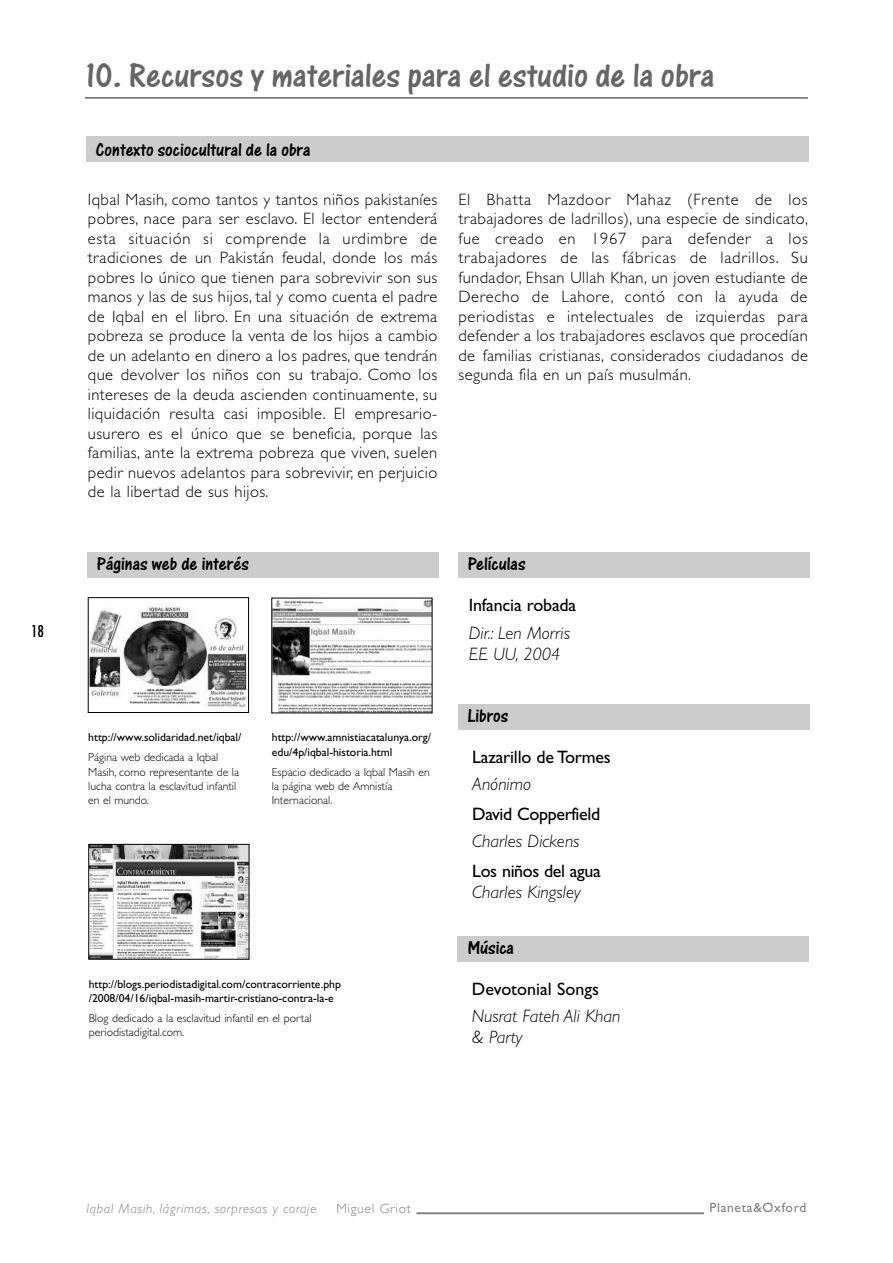
<style>
.page{position:relative;width:893px;height:1263px;background:#fff}
.page>*{position:absolute;margin:0;border:0;box-sizing:border-box;transform-origin:0 0}
.t1{font:36px "One Stroke Script Plain";color:#666}
.t2{font:19.5px "One Stroke Script Plain";color:#000}
.t3{font:italic 300 18px/21px "Gill Sans";color:#000}
.t4{font:18px "Gill Sans";letter-spacing:-.01em;color:#000}
.t5{font:300 16.5px/19.5px "Gill Sans";letter-spacing:.025em;color:#000;text-align:justify}
.t6{font:500 condensed 15.75px "Futura";color:#000}
.t7{font:italic 300 13.5px "Gill Sans";letter-spacing:.05em;color:#808080}
.t8{font:13.5px "Gill Sans";letter-spacing:.05em;color:#808080}
.t9{font:300 13.5px "Gill Sans";letter-spacing:.05em;color:#808080}
.t10{font:300 11.7px/14.1px "Gill Sans";color:#000}
.t11{font:11.7px/14.1px "Gill Sans";color:#000}
</style>
<div class="page">
<hr style="left:85px;top:97px;width:723px;height:2px;background:#666">
<hr style="left:416px;top:1212px;width:288px;height:2px;background:#808080">
<div style="left:86px;top:136px;width:723px;height:26px;background:#ccc"></div>
<div style="left:87px;top:552px;width:351px;height:26px;background:#ccc"></div>
<div style="left:458px;top:552px;width:351px;height:26px;background:#ccc"></div>
<div style="left:458px;top:936px;width:351px;height:25px;background:#ccc"></div>
<div style="left:458px;top:704px;width:351px;height:25px;background:#ccc"></div>
<img style="left:90px;top:605px;width:157px;height:103px">
<div style="left:88px;top:597px;width:161px;height:116px;border:1px solid #000"></div>
<img style="left:273px;top:600px;width:157px;height:111px">
<img style="left:90px;top:846px;width:157px;height:112px">
<div style="left:88px;top:844px;width:161px;height:116px;border:1px solid #000"></div>
<p class="t6" style="left:31px;top:623px;width:15px">18</p>
<h1 class="t1" style="left:87px;top:64px;width:630px">10. Recursos y materiales para el estudio de la obra</h1>
<p class="t2" style="left:96px;top:143px;width:216px">Contexto sociocultural de la obra</p>
<p class="t5" style="left:88px;top:191px;width:351px">Iqbal Masih, como tantos y tantos niños pakistaníes pobres, nace para ser esclavo. El lector entenderá esta situación si comprende la urdimbre de tradiciones de un Pakistán feudal, donde los más pobres lo único que tienen para sobrevivir son sus manos y las de sus hijos, tal y como cuenta el padre de Iqbal en el libro. En una situación de extrema pobreza se produce la venta de los hijos a cambio de un adelanto en dinero a los padres, que tendrán que devolver los niños con su trabajo. Como los intereses de la deuda ascienden continuamente, su liquidación resulta casi imposible. El empresario&shy;usurero es el único que se beneficia, porque las familias, ante la extrema pobreza que viven, suelen pedir nuevos adelantos para sobrevivir, en perjuicio de la libertad de sus hijos.</p>
<p class="t5" style="left:458px;top:191px;width:351px">El Bhatta Mazdoor Mahaz (Frente de los trabajadores de ladrillos), una especie de sindicato, fue creado en 1967 para defender a los trabajadores de las fábricas de ladrillos. Su fundador, Ehsan Ullah Khan, un joven estudiante de Derecho de Lahore, contó con la ayuda de periodistas e intelectuales de izquierdas para defender a los trabajadores esclavos que procedían de familias cristianas, considerados ciudadanos de segunda fila en un país musulmán.</p>
<p class="t2" style="left:97px;top:558px;width:154px">Páginas web de interés</p>
<p class="t11" style="left:88px;top:731px;width:155px">http://www.solidaridad.net/iqbal/</p>
<p class="t10" style="left:88px;top:751px;width:152px">Página web dedicada a Iqbal<br>Masih, como representante de la lucha contra la esclavitud infantil en el mundo.</p>
<p class="t11" style="left:272px;top:731px;width:161px">http://www.amnistiacatalunya.org/ edu/4p/iqbal-historia.html</p>
<p class="t10" style="left:272px;top:766px;width:160px">Espacio dedicado a Iqbal Masih en la página web de Amnistía<br>Internacional.</p>
<p class="t11" style="left:89px;top:978px;width:254px">http://blogs.periodistadigital.com/contracorriente.php /2008/04/16/iqbal-masih-martir-cristiano-contra-la-e</p>
<p class="t10" style="left:89px;top:1012px;width:224px">Blog dedicado a la esclavitud infantil en el portal periodistadigital.com.</p>
<p class="t2" style="left:468px;top:558px;width:59px">Películas</p>
<p class="t4" style="left:469px;top:598px;width:109px">Infancia robada</p>
<p class="t3" style="left:469px;top:624px;width:103px">Dir.: Len Morris<br>EE UU, 2004</p>
<p class="t2" style="left:468px;top:709px;width:42px">Libros</p>
<p class="t4" style="left:472px;top:750px;width:140px">Lazarillo de Tormes</p>
<p class="t3" style="left:472px;top:775px;width:60px">Anónimo</p>
<p class="t4" style="left:472px;top:807px;width:129px">David Copperfield</p>
<p class="t3" style="left:472px;top:832px;width:109px">Charles Dickens</p>
<p class="t4" style="left:472px;top:864px;width:130px">Los niños del agua</p>
<p class="t3" style="left:472px;top:883px;width:110px">Charles Kingsley</p>
<p class="t2" style="left:467px;top:941px;width:48px">Música</p>
<p class="t4" style="left:472px;top:982px;width:129px">Devotonial Songs</p>
<p class="t3" style="left:472px;top:1007px;width:150px">Nusrat Fateh Ali Khan &amp; Party</p>
<p class="t7" style="left:87px;top:1204px;width:231px">Iqbal Masih, lágrimas, sorpresas y coraje</p>
<p class="t9" style="left:336px;top:1204px;width:76px">Miguel Griot</p>
<p class="t8" style="left:710px;top:1202px;width:98px">Planeta&amp;Oxford</p>
</div>
